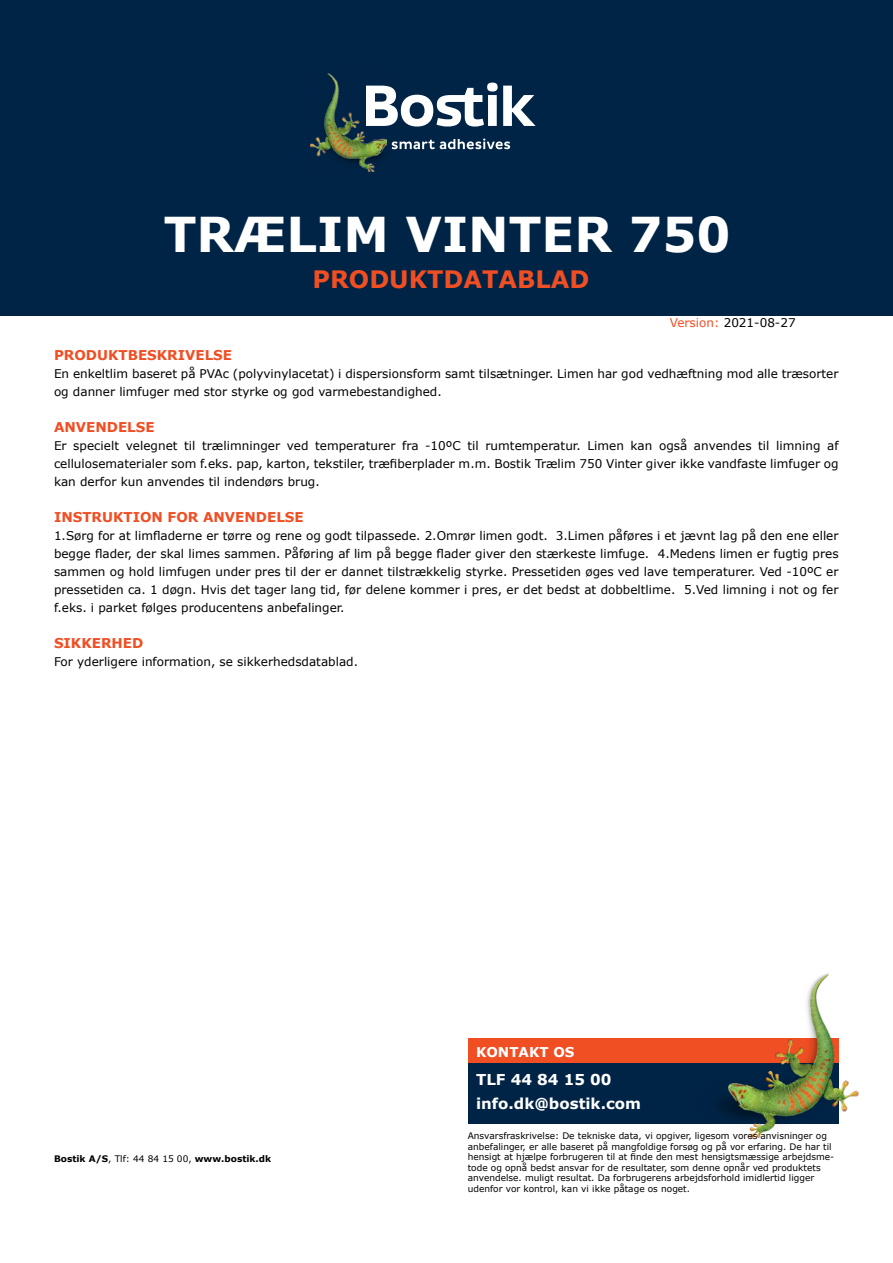
<style>
.page{position:relative;width:893px;height:1263px;background:#fff}
.page>*{position:absolute;margin:0;border:0;box-sizing:border-box;transform-origin:0 0}
.t1{font:700 48px "Verdana";color:#fff}
.t2{font:700 24px "Verdana";color:#f04e23}
.t3{font:700 15px/24px "Verdana";color:#fff}
.t4{font:700 13.5px "Verdana";color:#f04e23}
.t5{font:700 13.5px "Verdana";color:#fff}
.t6{font:12px/18px "Verdana";color:#000;text-align:justify}
.t7{font:9px/10.5px "Verdana";color:#000}
.t8{font:700 9px "Verdana";color:#000}
.s1{color:#f04e23}
.s2{font-weight:400}
</style>
<div class="page">
<div style="left:0;top:0;width:893px;height:316px;background:#002446"></div>
<img style="left:311px;top:73px;width:75px;height:98px">
<svg style="left:392px;top:139px;width:118px;height:10px"></svg>
<svg style="left:366px;top:83px;width:170px;height:44px"></svg>
<div style="left:469px;top:1038px;width:370px;height:26px;background:#f04e23"></div>
<div style="left:469px;top:1063px;width:370px;height:61px;background:#002446"></div>
<img style="left:719px;top:973px;width:140px;height:166px">
<h1 class="t1" style="left:164px;top:201px;width:568px">TRÆLIM VINTER 750</h1>
<h2 class="t2" style="left:313px;top:262px;width:278px">PRODUKTDATABLAD</h2>
<p class="t6" style="left:670px;top:313px;width:127px"><span class="s1">Version:</span> 2021-08-27</p>
<p class="t4" style="left:54px;top:346px;width:180px">PRODUKTBESKRIVELSE</p>
<p class="t6" style="left:54px;top:365px;width:786px">En enkeltlim baseret på PVAc (polyvinylacetat) i dispersionsform samt tilsætninger. Limen har god vedhæftning mod alle træsorter og danner limfuger med stor styrke og god varmebestandighed.</p>
<p class="t4" style="left:54px;top:418px;width:102px">ANVENDELSE</p>
<p class="t6" style="left:54px;top:437px;width:786px">Er specielt velegnet til trælimninger ved temperaturer fra -10ºC til rumtemperatur. Limen kan også anvendes til limning af cellulosematerialer som f.eks. pap, karton, tekstiler, træfiberplader m.m. Bostik Trælim 750 Vinter giver ikke vandfaste limfuger og kan derfor kun anvendes til indendørs brug.</p>
<p class="t4" style="left:54px;top:508px;width:251px">INSTRUKTION FOR ANVENDELSE</p>
<p class="t6" style="left:54px;top:527px;width:786px">1.Sørg for at limfladerne er tørre og rene og godt tilpassede. 2.Omrør limen godt. 3.Limen påføres i et jævnt lag på den ene eller begge flader, der skal limes sammen. Påføring af lim på begge flader giver den stærkeste limfuge. 4.Medens limen er fugtig pres sammen og hold limfugen under pres til der er dannet tilstrækkelig styrke. Pressetiden øges ved lave temperaturer. Ved -10ºC er pressetiden ca. 1 døgn. Hvis det tager lang tid, før delene kommer i pres, er det bedst at dobbeltlime. 5.Ved limning i not og fer f.eks. i parket følges producentens anbefalinger.</p>
<p class="t4" style="left:54px;top:634px;width:91px">SIKKERHED</p>
<p class="t6" style="left:54px;top:653px;width:306px">For yderligere information, se sikkerhedsdatablad.</p>
<p class="t8" style="left:54px;top:1152px;width:219px">Bostik A/S<span class="s2">, Tlf: 44 84 15 00,</span> www.bostik.dk</p>
<p class="t5" style="left:476px;top:1042px;width:100px">KONTAKT OS</p>
<p class="t3" style="left:476px;top:1067px;width:166px">TLF 44 84 15 00 info.dk@bostik.com</p>
<p class="t7" style="left:468px;top:1130px;width:368px">Ansvarsfraskrivelse: De tekniske data, vi opgiver, ligesom vores anvisninger og anbefalinger, er alle baseret på mangfoldige forsøg og på vor erfaring. De har til hensigt at hjælpe forbrugeren til at finde den mest hensigtsmæssige arbejdsme&shy;tode og opnå bedst ansvar for de resultater, som denne opnår ved produktets anvendelse. muligt resultat. Da forbrugerens arbejdsforhold imidlertid ligger udenfor vor kontrol, kan vi ikke påtage os noget.</p>
</div>
